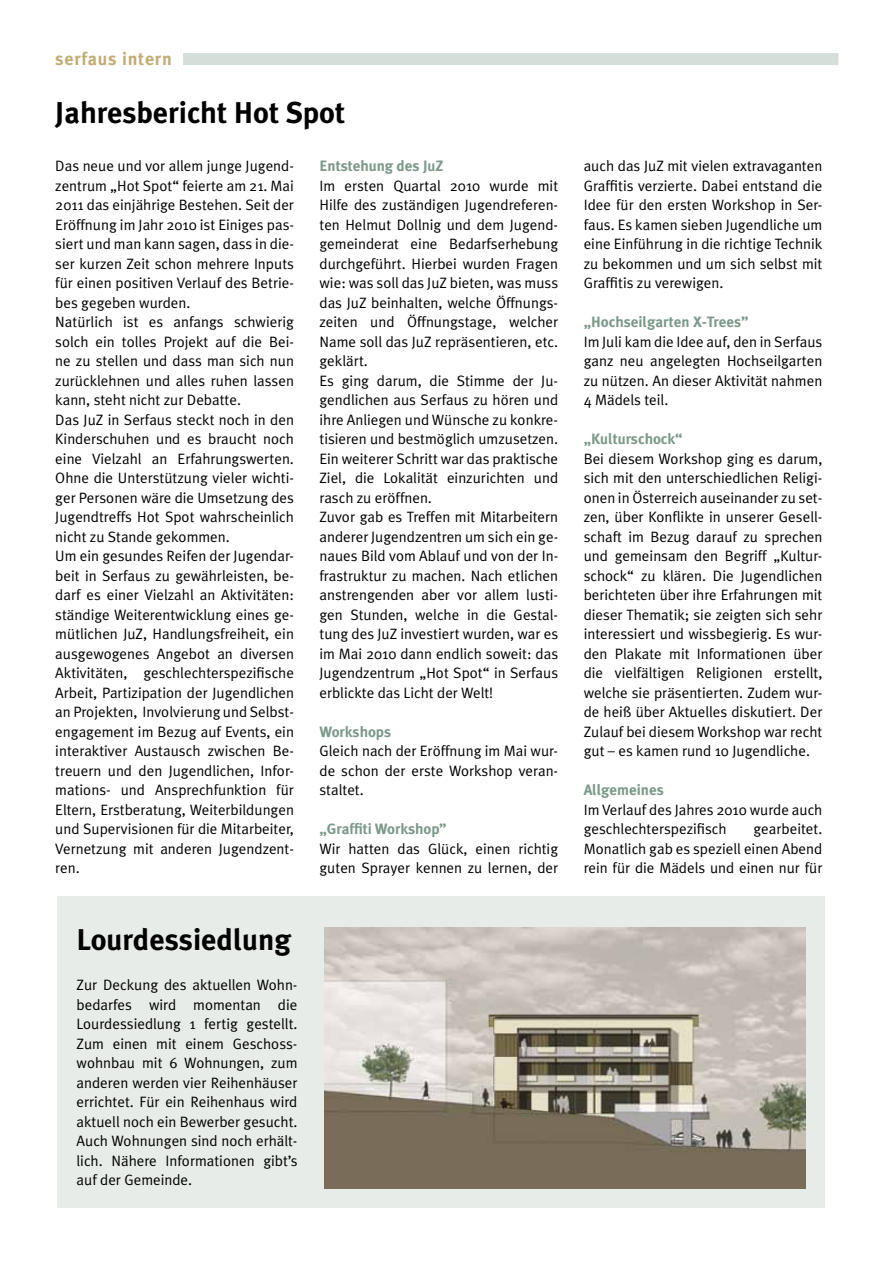
<style>
.page{position:relative;width:881px;height:1263px;background:#fff}
.page>*{position:absolute;margin:0;border:0;box-sizing:border-box;transform-origin:0 0}
.t1{font:700 30px "Meta Plus";color:#000}
.t2{font:700 18px "Meta Plus";letter-spacing:.04em;color:#c1ac74}
.t3{font:15px/19.5px "Meta Plus Normal";color:#000;text-align:justify}
.t4{font:700 15px "Meta Plus";color:#7b9888}
</style>
<div class="page">
<div style="left:183px;top:53px;width:655px;height:12px;background:#d5dfd9"></div>
<div style="left:57px;top:896px;width:767px;height:312px;background:#e7ece8"></div>
<img style="left:324px;top:927px;width:481px;height:261px">
<p class="t2" style="left:55px;top:48px;width:118px">serfaus intern</p>
<h1 class="t1" style="left:55px;top:95px;width:291px">Jahresbericht Hot Spot</h1>
<p class="t3" style="left:55px;top:156px;width:240px;text-align:left">Das neue und vor allem junge Jugend&shy;zentrum „Hot Spot“ feierte am 21. Mai 2011 das einjährige Bestehen. Seit der Eröffnung im Jahr 2010 ist Einiges pas&shy;siert und man kann sagen, dass in die&shy;ser kurzen Zeit schon mehrere Inputs für einen positiven Verlauf des Betrie&shy;bes gegeben wurden.<br>Natürlich ist es anfangs schwierig solch ein tolles Projekt auf die Bei&shy;ne zu stellen und dass man sich nun zurücklehnen und alles ruhen lassen kann, steht nicht zur Debatte.<br>Das JuZ in Serfaus steckt noch in den Kinderschuhen und es braucht noch eine Vielzahl an Erfahrungswerten.<br>Ohne die Unterstützung vieler wichti&shy;ger Personen wäre die Umsetzung des Jugendtreffs Hot Spot wahrscheinlich nicht zu Stande gekommen.<br>Um ein gesundes Reifen der Jugendar&shy;beit in Serfaus zu gewährleisten, be&shy;darf es einer Vielzahl an Aktivitäten: ständige Weiterentwicklung eines ge&shy;mütlichen JuZ, Handlungsfreiheit, ein ausgewogenes Angebot an diversen Aktivitäten, geschlechterspezifische Arbeit, Partizipation der Jugendlichen an Projekten, Involvierung und Selbst&shy;engagement im Bezug auf Events, ein interaktiver Austausch zwischen Be&shy;treuern und den Jugendlichen, Infor&shy;mations- und Ansprechfunktion für Eltern, Erstberatung, Weiterbildungen und Supervisionen für die Mitarbeiter, Vernetzung mit anderen Jugendzent&shy;ren.</p>
<p class="t4" style="left:319px;top:157px;width:125px">Entstehung des JuZ</p>
<p class="t3" style="left:319px;top:175px;width:240px;text-align:left">Im ersten Quartal 2010 wurde mit Hilfe des zuständigen Jugendreferen&shy;ten Helmut Dollnig und dem Jugend&shy;gemeinderat eine Bedarfserhebung durchgeführt. Hierbei wurden Fragen wie: was soll das JuZ bieten, was muss das JuZ beinhalten, welche Öffnungs&shy;zeiten und Öffnungstage, welcher Name soll das JuZ repräsentieren, etc. geklärt.<br>Es ging darum, die Stimme der Ju&shy;gendlichen aus Serfaus zu hören und ihre Anliegen und Wünsche zu konkre&shy;tisieren und bestmöglich umzusetzen.<br>Ein weiterer Schritt war das praktische Ziel, die Lokalität einzurichten und rasch zu eröffnen.<br>Zuvor gab es Treffen mit Mitarbeitern anderer Jugendzentren um sich ein ge&shy;naues Bild vom Ablauf und von der In&shy;frastruktur zu machen. Nach etlichen anstrengenden aber vor allem lusti&shy;gen Stunden, welche in die Gestal&shy;tung des JuZ investiert wurden, war es im Mai 2010 dann endlich soweit: das Jugendzentrum „Hot Spot“ in Serfaus erblickte das Licht der Welt!</p>
<p class="t4" style="left:319px;top:723px;width:73px">Workshops</p>
<p class="t3" style="left:319px;top:741px;width:240px">Gleich nach der Eröffnung im Mai wur&shy;de schon der erste Workshop veran&shy;staltet.</p>
<p class="t4" style="left:319px;top:820px;width:128px">„Graffiti Workshop”</p>
<p class="t3" style="left:319px;top:838px;width:240px">Wir hatten das Glück, einen richtig guten Sprayer kennen zu lernen, der</p>
<h1 class="t1" style="left:76px;top:922px;width:216px">Lourdessiedlung</h1>
<p class="t3" style="left:76px;top:975px;width:222px">Zur Deckung des aktuellen Wohn&shy;bedarfes wird momentan die Lourdessiedlung 1 fertig gestellt.<br>Zum einen mit einem Geschoss&shy;wohnbau mit 6 Wohnungen, zum anderen werden vier Reihenhäuser errichtet. Für ein Reihenhaus wird aktuell noch ein Bewerber gesucht.<br>Auch Wohnungen sind noch erhält&shy;lich. Nähere Informationen gibt’s auf der Gemeinde.</p>
<p class="t3" style="left:583px;top:156px;width:240px">auch das JuZ mit vielen extravaganten Graffitis verzierte. Dabei entstand die Idee für den ersten Workshop in Ser&shy;faus. Es kamen sieben Jugendliche um eine Einführung in die richtige Technik zu bekommen und um sich selbst mit Graffitis zu verewigen.</p>
<p class="t4" style="left:583px;top:313px;width:166px">„Hochseilgarten X-Trees”</p>
<p class="t3" style="left:583px;top:331px;width:240px">Im Juli kam die Idee auf, den in Serfaus ganz neu angelegten Hochseilgarten zu nützen. An dieser Aktivität nahmen 4 Mädels teil.</p>
<p class="t4" style="left:583px;top:430px;width:100px">„Kulturschock“</p>
<p class="t3" style="left:583px;top:448px;width:240px">Bei diesem Workshop ging es darum, sich mit den unterschiedlichen Religi&shy;onen in Österreich auseinander zu set&shy;zen, über Konflikte in unserer Gesell&shy;schaft im Bezug darauf zu sprechen und gemeinsam den Begriff „Kultur&shy;schock“ zu klären. Die Jugendlichen berichteten über ihre Erfahrungen mit dieser Thematik; sie zeigten sich sehr interessiert und wissbegierig. Es wur&shy;den Plakate mit Informationen über die vielfältigen Religionen erstellt, welche sie präsentierten. Zudem wur&shy;de heiß über Aktuelles diskutiert. Der Zulauf bei diesem Workshop war recht gut – es kamen rund 10 Jugendliche.</p>
<p class="t4" style="left:583px;top:781px;width:81px">Allgemeines</p>
<p class="t3" style="left:583px;top:799px;width:240px">Im Verlauf des Jahres 2010 wurde auch geschlechterspezifisch</p>
<p class="t3" style="left:583px;top:819px;width:240px;text-indent:170px">gearbeitet.<br>Monatlich gab es speziell einen Abend rein für die Mädels und einen nur für</p>
</div>
